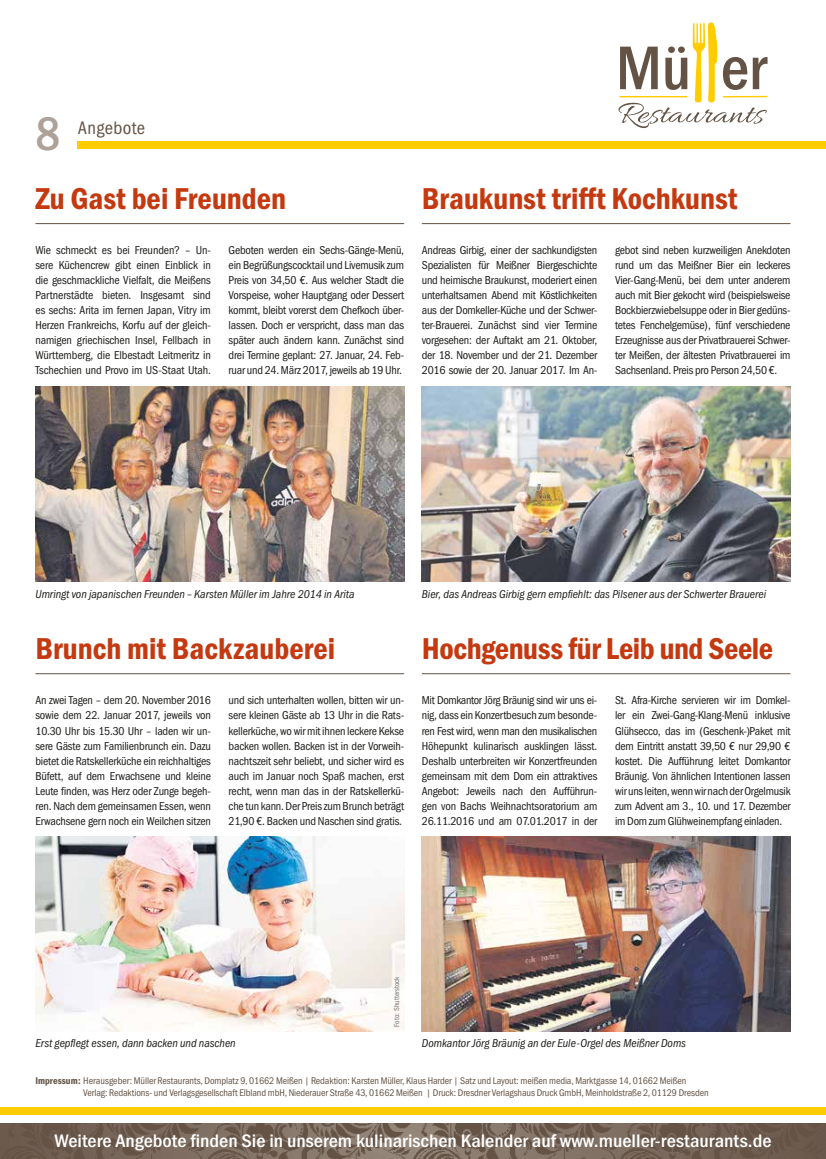
<style>
.page{position:relative;width:826px;height:1159px;background:#fff}
.page>*{position:absolute;margin:0;border:0;box-sizing:border-box;transform-origin:0 0}
.t1{font:500 48.75px "Franklin Gothic URW Con";color:#aea197}
.t2{font:31.25px "Franklin Gothic URW Con Dem";color:#c4390f}
.t3{font:500 18.75px "Franklin Gothic URW Con";color:#fff;scale:1.09 1}
.t4{font:18.75px "Franklin Gothic URW Con Boo";letter-spacing:.02em;color:#645345}
.t5{font:11.88px/15px "Franklin Gothic URW Con Boo";letter-spacing:-.015em;color:#1d1d1b;text-align:justify}
.t6{font:11.88px "Franklin Gothic URW Con Boo Ita";color:#1d1d1b}
.t7{font:10px/12.5px "Franklin Gothic URW Con Boo";letter-spacing:-.01em;color:#645345}
.t8{font:condensed 7.5px "Franklin Gothic";color:#706f6f}
.s1{font-family:"Franklin Gothic URW Con Dem"}
</style>
<div class="page">
<img style="left:0;top:1123px;width:826px;height:36px">
<div style="left:0;top:1107px;width:826px;height:7px;background:#fc0"></div>
<div style="left:78px;top:142px;width:748px;height:7px;background:#fc0"></div>
<svg style="left:618px;top:22px;width:149px;height:106px"></svg>
<hr style="left:619px;top:96px;width:68px;height:1px;background:#fc0">
<hr style="left:723px;top:96px;width:44px;height:1px;background:#fc0">
<hr style="left:35px;top:223px;width:369px;height:1px;background:#645345">
<img style="left:35px;top:386px;width:369px;height:195px">
<hr style="left:35px;top:673px;width:369px;height:1px;background:#645345">
<img style="left:35px;top:836px;width:369px;height:195px">
<hr style="left:422px;top:223px;width:368px;height:1px;background:#645345">
<img style="left:422px;top:386px;width:368px;height:195px">
<hr style="left:422px;top:673px;width:368px;height:1px;background:#645345">
<img style="left:422px;top:836px;width:368px;height:195px">
<h1 class="t1" style="left:35px;top:101px;width:26px">8</h1>
<h3 class="t4" style="left:78px;top:117px;width:69px">Angebote</h3>
<h2 class="t2" style="left:35px;top:177px;width:252px">Zu Gast bei Freunden</h2>
<p class="t5" style="left:229px;top:243px;width:177px">Geboten werden ein Sechs-Gänge-Menü, ein Begrüßungscocktail und Livemusik zum Preis von 34,50 €. Aus welcher Stadt die Vorspeise, woher Hauptgang oder Dessert kommt, bleibt vorerst dem Chefkoch über&shy;lassen. Doch er verspricht, dass man das später auch ändern kann. Zunächst sind drei Termine geplant: 27. Januar, 24. Feb&shy;ruar und 24. März 2017, jeweils ab 19 Uhr.</p>
<p class="t5" style="left:35px;top:243px;width:177px">Wie schmeckt es bei Freunden? – Un&shy;sere Küchencrew gibt einen Einblick in die geschmackliche Vielfalt, die Meißens Partnerstädte bieten. Insgesamt sind es sechs: Arita im fernen Japan, Vitry im Herzen Frankreichs, Korfu auf der gleich&shy;namigen griechischen Insel, Fellbach in Württemberg, die Elbestadt Leitmeritz in Tschechien und Provo im US-Staat Utah.</p>
<h2 class="t2" style="left:422px;top:177px;width:317px">Braukunst trifft Kochkunst</h2>
<p class="t5" style="left:615px;top:243px;width:177px">gebot sind neben kurzweiligen Anekdoten rund um das Meißner Bier ein leckeres Vier-Gang-Menü, bei dem unter anderem auch mit Bier gekocht wird (beispielsweise Bockbierzwiebelsuppe oder in Bier gedüns&shy;tetes Fenchelgemüse), fünf verschiedene Erzeugnisse aus der Privatbrauerei Schwer&shy;ter Meißen, der ältesten Privatbrauerei im Sachsenland. Preis pro Person 24,50 €.</p>
<p class="t5" style="left:422px;top:243px;width:177px">Andreas Girbig, einer der sachkundigsten Spezialisten für Meißner Biergeschichte und heimische Braukunst, moderiert einen unterhaltsamen Abend mit Köstlichkeiten aus der Domkeller-Küche und der Schwer&shy;ter-Brauerei. Zunächst sind vier Termine vorgesehen: der Auftakt am 21. Oktober, der 18. November und der 21. Dezember 2016 sowie der 20. Januar 2017. Im An-</p>
<p class="t6" style="left:35px;top:587px;width:320px">Umringt von japanischen Freunden – Karsten Müller im Jahre 2014 in Arita</p>
<h2 class="t2" style="left:35px;top:627px;width:301px">Brunch mit Backzauberei</h2>
<p class="t5" style="left:229px;top:693px;width:177px">und sich unterhalten wollen, bitten wir un&shy;sere kleinen Gäste ab 13 Uhr in die Rats&shy;kellerküche, wo wir mit ihnen leckere Kekse backen wollen. Backen ist in der Vorweih&shy;nachtszeit sehr beliebt, und sicher wird es auch im Januar noch Spaß machen, erst recht, wenn man das in der Ratskellerkü&shy;che tun kann. Der Preis zum Brunch beträgt 21,90 €. Backen und Naschen sind gratis.</p>
<p class="t5" style="left:35px;top:693px;width:177px">An zwei Tagen – dem 20. November 2016 sowie dem 22. Januar 2017, jeweils von 10.30 Uhr bis 15.30 Uhr – laden wir un&shy;sere Gäste zum Familienbrunch ein. Dazu bietet die Ratskellerküche ein reichhaltiges Büfett, auf dem Erwachsene und kleine Leute finden, was Herz oder Zunge begeh&shy;ren. Nach dem gemeinsamen Essen, wenn Erwachsene gern noch ein Weilchen sitzen</p>
<p class="t6" style="left:422px;top:587px;width:346px">Bier, das Andreas Girbig gern empfiehlt: das Pilsener aus der Schwerter Brauerei</p>
<h2 class="t2" style="left:422px;top:627px;width:353px">Hochgenuss für Leib und Seele</h2>
<p class="t5" style="left:615px;top:693px;width:177px">St. Afra-Kirche servieren wir im Domkel&shy;ler ein Zwei-Gang-Klang-Menü inklusive Glühsecco, das im (Geschenk-)Paket mit dem Eintritt anstatt 39,50 € nur 29,90 € kostet. Die Aufführung leitet Domkantor Bräunig. Von ähnlichen Intentionen lassen wir uns leiten, wenn wir nach der Orgelmusik zum Advent am 3., 10. und 17. Dezember im Dom zum Glühweinempfang einladen.</p>
<p class="t5" style="left:422px;top:693px;width:177px;text-align:left">Mit Domkantor Jörg Bräunig sind wir uns ei&shy;nig, dass ein Konzertbesuch zum besonde&shy;ren Fest wird, wenn man den musikalischen Höhepunkt kulinarisch ausklingen lässt.<br>Deshalb unterbreiten wir Konzertfreunden gemeinsam mit dem Dom ein attraktives Angebot: Jeweils nach den Aufführun&shy;gen von Bachs Weihnachtsoratorium am 26.11.2016 und am 07.01.2017 in der</p>
<p class="t8" style="left:392px;top:1026px;width:51px;rotate:-90deg">Foto: Shutterstock</p>
<p class="t6" style="left:422px;top:1037px;width:266px">Domkantor Jörg Bräunig an der Eule-Orgel des Meißner Doms</p>
<p class="t7" style="left:83px;top:1074px;width:627px;text-indent:-48px"><span class="s1">Impressum:</span> Herausgeber: Müller Restaurants, Domplatz 9, 01662 Meißen | Redaktion: Karsten Müller, Klaus Harder | Satz und Layout: meißen media, Marktgasse 14, 01662 Meißen<br>Verlag: Redaktions- und Verlagsgesellschaft Elbland mbH, Niederauer Straße 43, 01662 Meißen | Druck: Dresdner Verlagshaus Druck GmbH, Meinholdstraße 2, 01129 Dresden</p>
<p class="t6" style="left:35px;top:1037px;width:202px">Erst gepflegt essen, dann backen und naschen</p>
<h3 class="t3" style="left:54px;top:1128px;width:659px">Weitere Angebote finden Sie in unserem kulinarischen Kalender auf www.mueller-restaurants.de</h3>
</div>
